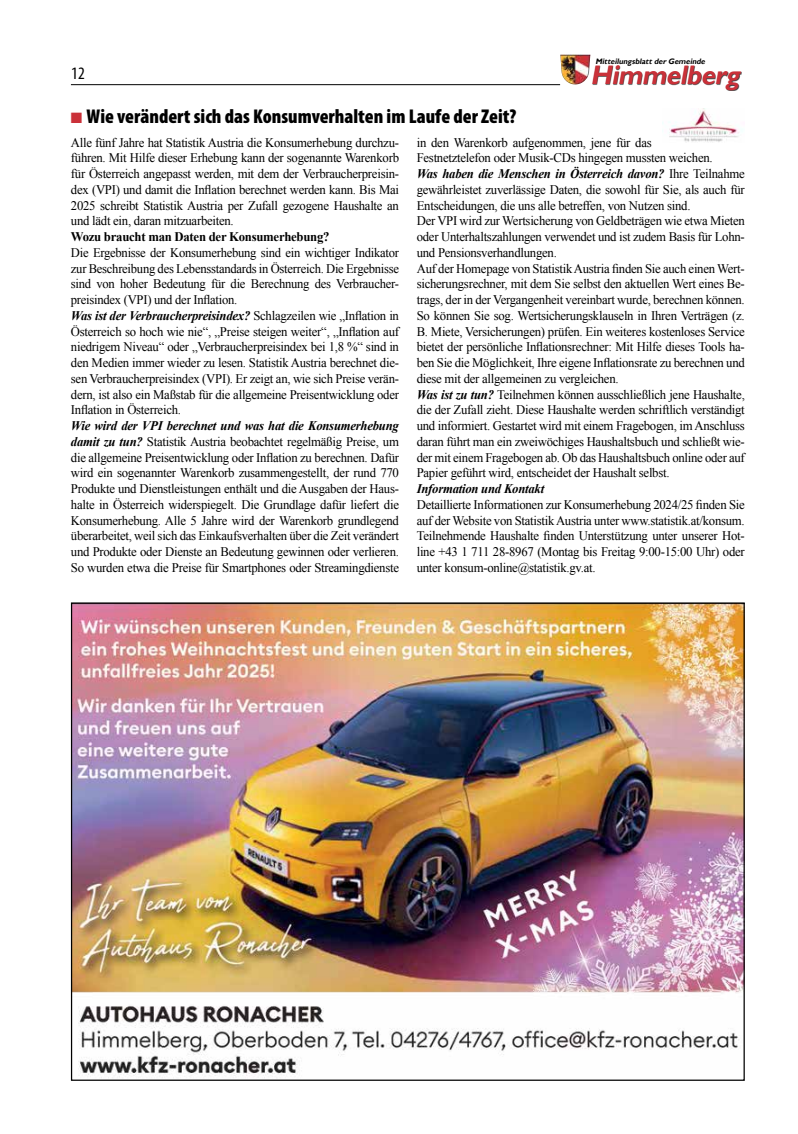
<style>
.page{position:relative;width:798px;height:1134px;background:#fff}
.page>*{position:absolute;margin:0;border:0;box-sizing:border-box;transform-origin:0 0}
.t1{font:italic 700 26.75px "Gill Sans";color:#ca3139;scale:.95 1}
.t2{font:900 condensed 20px "Myriad Pro";color:#000}
.t3{font:condensed 17.5px "Myriad Pro";color:#000}
.t4{font:13.12px/15.8px "Times New Roman";letter-spacing:-.02em;color:#000;text-align:justify}
.t5{font:13.12px/15.8px "Times New Roman";letter-spacing:-.02em;color:#000;scale:.96 1}
.t6{font:700 13.12px "Times New Roman";letter-spacing:-.02em;color:#000}
.t7{font:italic 700 13.12px "Times New Roman";letter-spacing:-.02em;color:#000}
.t8{font:italic 700 7.88px "Gill Sans";color:#000;scale:.96 1}
.s1{color:#ca3139}
.s2{font-weight:700;font-style:italic}
</style>
<div class="page">
<hr style="left:71px;top:84px;width:489px;height:1px;background:#000">
<img style="left:560px;top:54px;width:30px;height:30px">
<div style="left:592px;top:66px;width:149px;height:25px;background:#000;opacity:.75"></div>
<img style="left:73px;top:604px;width:669px;height:474px">
<img style="left:662px;top:108px;width:80px;height:34px">
<p class="t8" style="left:595px;top:56px;width:118px">Mitteilungsblattder Gemeinde</p>
<h3 class="t3" style="left:71px;top:63px;width:15px">12</h3>
<h1 class="t1" style="left:590px;top:59px;width:164px">Himmelberg</h1>
<h2 class="t2" style="left:71px;top:104px;width:447px"><span class="s1">■</span> Wie verändert sich das Konsumverhalten im Laufe der Zeit?</h2>
<p class="t4" style="left:71px;top:134px;width:329px">Alle fünf Jahre hat Statistik Austria die Konsumerhebung durchzu&shy;führen. Mit Hilfe dieser Erhebung kann der sogenannte Warenkorb für Österreich angepasst werden, mit dem der Verbraucherpreisin&shy;dex (VPI) und damit die Inflation berechnet werden kann. Bis Mai 2025 schreibt Statistik Austria per Zufall gezogene Haushalte an und lädt ein, daran mitzuarbeiten.</p>
<p class="t6" style="left:71px;top:228px;width:260px">Wozu braucht man Daten der Konsumerhebung?</p>
<p class="t5" style="left:71px;top:244px;width:343px">Die Ergebnisse der Konsumerhebung sind ein wichtiger Indikator zur Beschreibung des Lebensstandards in Österreich. Die Ergebnisse sind von hoher Bedeutung für die Berechnung des Verbraucher&shy;preisindex (VPI) und der Inflation.<br><span class="s2">Was ist der Verbraucherpreisindex?</span> Schlagzeilen wie „Inflation in Österreich so hoch wie nie“, „Preise steigen weiter“, „Inflation auf niedrigem Niveau“ oder „Verbraucherpreisindex bei 1,8 %“ sind in den Medien immer wieder zu lesen. Statistik Austria berechnet die&shy;sen Verbraucherpreisindex (VPI). Er zeigt an, wie sich Preise verän&shy;dern, ist also ein Maßstab für die allgemeine Preisentwicklung oder Inflation in Österreich.</p>
<p class="t4" style="left:71px;top:418px;width:329px"><span class="s2">Wie wird der VPI berechnet und was hat die Konsumerhebung damit zu tun?</span> Statistik Austria beobachtet regelmäßig Preise, um die allgemeine Preisentwicklung oder Inflation zu berechnen. Dafür wird ein sogenannter Warenkorb zusammengestellt, der rund 770<br>Produkte und Dienstleistungen enthält und die Ausgaben der Haus&shy;halte in Österreich widerspiegelt. Die Grundlage dafür liefert die Konsumerhebung. Alle 5 Jahre wird der Warenkorb grundlegend überarbeitet, weil sich das Einkaufsverhalten über die Zeit verändert und Produkte oder Dienste an Bedeutung gewinnen oder verlieren.<br>So wurden etwa die Preise für Smartphones oder Streamingdienste</p>
<p class="t4" style="left:416px;top:134px;width:329px;text-align:left">in den Warenkorb aufgenommen, jene für das<br>Festnetztelefon oder Musik-CDs hingegen mussten weichen.<br><span class="s2">Was haben die Menschen in Österreich davon?</span> Ihre Teilnahme gewährleistet zuverlässige Daten, die sowohl für Sie, als auch für Entscheidungen, die uns alle betreffen, von Nutzen sind.<br>Der VPI wird zur Wertsicherung von Geldbeträgen wie etwa Mieten oder Unterhaltszahlungen verwendet und ist zudem Basis für Lohn&shy;und Pensionsverhandlungen.<br>Auf der Homepage von Statistik Austria finden Sie auch einen Wert&shy;sicherungsrechner, mit dem Sie selbst den aktuellen Wert eines Be&shy;trags, der in der Vergangenheit vereinbart wurde, berechnen können.<br>So können Sie sog. Wertsicherungsklauseln in Ihren Verträgen (z.<br>B. Miete, Versicherungen) prüfen. Ein weiteres kostenloses Service bietet der persönliche Inflationsrechner: Mit Hilfe dieses Tools ha&shy;ben Sie die Möglichkeit, Ihre eigene Inflationsrate zu berechnen und diese mit der allgemeinen zu vergleichen.<br><span class="s2">Was ist zu tun?</span> Teilnehmen können ausschließlich jene Haushalte, die der Zufall zieht. Diese Haushalte werden schriftlich verständigt und informiert. Gestartet wird mit einem Fragebogen, im Anschluss daran führt man ein zweiwöchiges Haushaltsbuch und schließt wie&shy;der mit einem Fragebogen ab. Ob das Haushaltsbuch online oder auf Papier geführt wird, entscheidet der Haushalt selbst.</p>
<p class="t7" style="left:416px;top:480px;width:129px">Information und Kontakt</p>
<p class="t4" style="left:416px;top:496px;width:329px">Detaillierte Informationen zur Konsumerhebung 2024/25 finden Sie auf der Website von Statistik Austria unter www.statistik.at/konsum.<br>Teilnehmende Haushalte finden Unterstützung unter unserer Hot&shy;line +43 1 711 28-8967 (Montag bis Freitag 9:00-15:00 Uhr) oder unter konsum-online@statistik.gv.at.</p>
</div>
